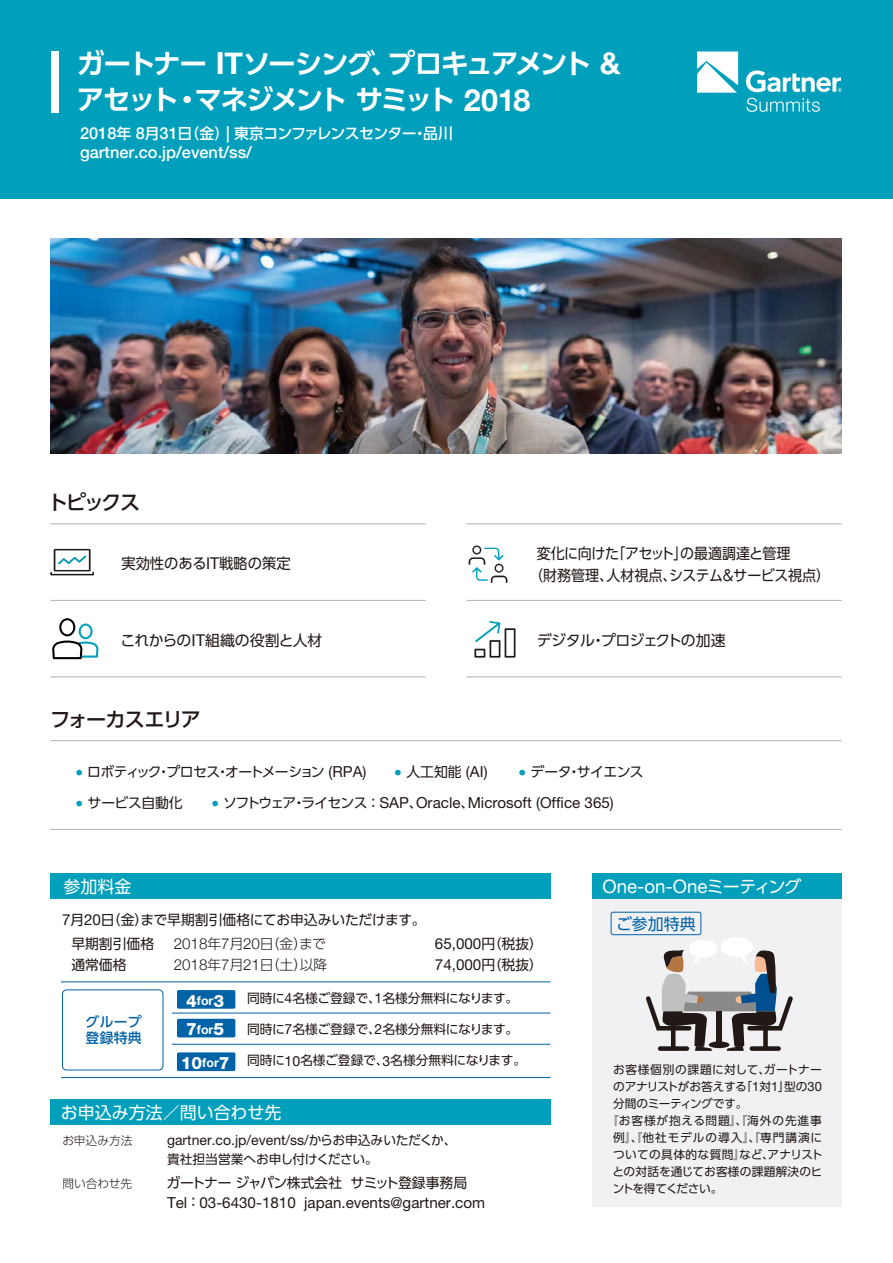
<style>
.page{position:relative;width:893px;height:1263px;background:#fff}
.page>*{position:absolute;margin:0;border:0;box-sizing:border-box;transform-origin:0 0}
.t1{font:700 27.6px/36.2px "UD Shin Go Pr 6 N De";letter-spacing:-.08em;color:#fff}
.t2{font:500 20.25px "UD Shin Go Pr 6 N";letter-spacing:-.095em;color:#221815}
.t3{font:18.75px "Helvetica Neue";color:#fff}
.t4{font:16.95px "UD Shin Go Pr 6 N";color:#fff}
.t5{font:500 16.35px "Helvetica Neue";color:#fff}
.t6{font:15.9px "UD Shin Go Pr 6 N";color:#0062a7}
.t7{font:15.15px "Helvetica Neue";color:#221815}
.t8{font:14.85px/21.3px "UD Shin Go Pr 6 N";letter-spacing:-.015em;color:#221815;scale:.94 1}
.t9{font:500 14.85px "UD Shin Go Pr 6 N";letter-spacing:-.045em;color:#fff}
.t10{font:14.85px "UD Shin Go Pr 6 N";letter-spacing:-.04em;color:#221815}
.t11{font:14.85px "UD Shin Go Pr 6 N";letter-spacing:-.035em;color:#221815}
.t12{font:14.85px "UD Shin Go Pr 6 N";letter-spacing:-.015em;color:#221815;scale:.96 1}
.t13{font:14.1px "Helvetica Neue";color:#221815}
.t14{font:13.8px "UD Shin Go Pr 6 N";letter-spacing:-.025em;color:#221815}
.t15{font:300 13.8px "UD Shin Go Pr 6 N";color:#221815}
.t16{font:13.8px "UD Shin Go Pr 6 N";letter-spacing:-.06em;color:#221815}
.t17{font:500 13.8px/15.9px "UD Shin Go Pr 6 N";letter-spacing:.02em;color:#0062a7}
.t18{font:12.75px "UD Shin Go Pr 6 N";letter-spacing:-.005em;color:#221815}
.t19{font:700 12.45px "Helvetica Neue";color:#fff}
.t20{font:11.7px "UD Shin Go Pr 6 N";letter-spacing:.02em;color:#221815}
.t21{font:11.7px "UD Shin Go Pr 6 N";letter-spacing:-.025em;color:#221815}
.t22{font:11.7px "UD Shin Go Pr 6 N";letter-spacing:.085em;color:#221815}
.t23{font:11.7px "UD Shin Go Pr 6 N";letter-spacing:.075em;color:#221815}
.t24{font:11.7px "UD Shin Go Pr 6 N";letter-spacing:.05em;color:#221815}
.t25{font:300 11.7px "UD Shin Go Pr 6 N";color:#221815}
.t26{font:11.7px "UD Shin Go Pr 6 N";letter-spacing:-.035em;color:#221815}
.t27{font:11.7px "UD Shin Go Pr 6 N";letter-spacing:-.065em;color:#221815}
.s1{font-family:"Helvetica Neue";font-size:30.45px}
.s2{font-family:"Helvetica Neue";font-size:16.35px}
.s3{font-family:"Helvetica Neue";font-size:15.15px}
.s4{font-family:"UD Shin Go Pr 6 N";font-size:13.8px}
.s5{font-weight:800;font-size:17.1px}
.s6{font-family:"Helvetica Neue";font-size:14.1px}
.s7{font-family:"Helvetica Neue";font-weight:800;font-size:17.1px;color:#fff}
.s8{font-family:"UD Shin Go Pr 6 N";font-size:12.75px}
.s9{font-family:"UD Shin Go Pr 6 N";font-size:16.95px}
.s10{font-family:"Helvetica Neue";font-size:12.9px}
</style>
<div class="page">
<div style="left:592px;top:898px;width:249px;height:309px;background:#f1f1f3"></div>
<div style="left:50px;top:873px;width:500px;height:26px;background:#009fbb"></div>
<div style="left:51px;top:1099px;width:499px;height:26px;background:#009fbb"></div>
<div style="left:592px;top:873px;width:249px;height:26px;background:#009fbb"></div>
<div style="left:611px;top:912px;width:90px;height:23px;border:1px solid #0062a7;border-radius:2px"></div>
<svg style="left:646px;top:937px;width:147px;height:114px"></svg>
<div style="left:62px;top:989px;width:101px;height:81px;border:1px solid #0062a7;border-radius:4px"></div>
<hr style="left:172px;top:1013px;width:378px;height:1px;background:#0062a7">
<hr style="left:61px;top:981px;width:489px;height:1px;background:#0062a7">
<div style="left:177px;top:990px;width:58px;height:19px;background:#0062a7;border-radius:2px"></div>
<hr style="left:172px;top:1044px;width:378px;height:1px;background:#0062a7">
<div style="left:177px;top:1052px;width:58px;height:19px;background:#0062a7;border-radius:2px"></div>
<hr style="left:61px;top:1077px;width:489px;height:1px;background:#0062a7">
<div style="left:177px;top:1019px;width:58px;height:18px;background:#0062a7;border-radius:2px"></div>
<div style="left:0;top:0;width:893px;height:198px;background:#009fbb"></div>
<div style="left:51px;top:51px;width:8px;height:61px;background:#fff"></div>
<svg style="left:697px;top:52px;width:41px;height:41px;background:#dff3f6"></svg>
<svg style="left:746px;top:70px;width:96px;height:22px"></svg>
<svg style="left:746px;top:98px;width:74px;height:14px"></svg>
<img style="left:50px;top:239px;width:792px;height:215px">
<hr style="left:50px;top:523px;width:376px;height:1px;background:#b5b6b6">
<hr style="left:50px;top:740px;width:792px;height:1px;background:#b5b6b6">
<hr style="left:50px;top:829px;width:792px;height:1px;background:#b5b6b6">
<hr style="left:466px;top:523px;width:376px;height:1px;background:#b5b6b6">
<hr style="left:50px;top:600px;width:376px;height:1px;background:#b5b6b6">
<hr style="left:466px;top:600px;width:376px;height:1px;background:#b5b6b6">
<hr style="left:50px;top:676px;width:376px;height:1px;background:#b5b6b6">
<hr style="left:466px;top:676px;width:376px;height:1px;background:#b5b6b6">
<svg style="left:50px;top:549px;width:44px;height:26px"></svg>
<svg style="left:469px;top:545px;width:38px;height:38px"></svg>
<svg style="left:474px;top:621px;width:41px;height:37px"></svg>
<svg style="left:52px;top:618px;width:47px;height:41px"></svg>
<h1 class="t1" style="left:77px;top:44px;width:545px">ガートナー <span class="s1">IT</span>ソーシング、プロキュアメント <span class="s1">&amp;</span>アセット・マネジメントサミット <span class="s1">2018</span></h1>
<p class="t9" style="left:80px;top:121px;width:374px"><span class="s2">2018</span>年 <span class="s2">8</span>月<span class="s2">31</span>日（金）<span class="s2">|</span> 東京コンファレンスセンター・品川</p>
<p class="t5" style="left:80px;top:139px;width:173px">gartner.co.jp/event/ss/</p>
<h2 class="t2" style="left:48px;top:486px;width:94px">トピックス</h2>
<p class="t12" style="left:121px;top:551px;width:178px">実効性のある<span class="s2">IT</span>戦略の策定</p>
<p class="t8" style="left:529px;top:543px;width:321px;text-indent:7px">変化に向けた「アセット」の最適調達と管理<br>（財務管理、人材視点、システム＆サービス視点）</p>
<p class="t10" style="left:121px;top:628px;width:203px">これからの<span class="s2">IT</span>組織の役割と人材</p>
<p class="t11" style="left:537px;top:628px;width:190px">デジタル・プロジェクトの加速</p>
<h2 class="t2" style="left:50px;top:703px;width:152px">フォーカスエリア</h2>
<p class="t16" style="left:76px;top:761px;width:292px"><sup>●</sup> ロボティック・プロセス・オートメーション <span class="s3">(RPA)</span></p>
<p class="t14" style="left:395px;top:761px;width:250px"><sup>●</sup> 人工知能 <span class="s3">(AI)</span>　　 <sup>●</sup> データ・サイエンス</p>
<p class="t7" style="left:76px;top:794px;width:539px"><sup>●</sup> <span class="s4">サービス自動化　　</span> <sup>●</sup> <span class="s4">ソフトウェア・ライセンス：</span>SAP<span class="s4">、</span>Oracle<span class="s4">、</span>Microsoft (Office 365)</p>
<p class="t4" style="left:63px;top:872px;width:70px">参加料金</p>
<p class="t14" style="left:62px;top:909px;width:365px"><span class="s3">7</span>月<span class="s3">20</span>日（金）まで早期割引価格にてお申込みいただけます。</p>
<p class="t14" style="left:71px;top:932px;width:84px">早期割引価格</p>
<p class="t15" style="left:174px;top:932px;width:154px"><span class="s3">2018</span>年<span class="s3">7</span>月<span class="s3">20</span>日（金）まで</p>
<p class="t7" style="left:435px;top:934px;width:110px">65,000<span class="s4">円（税抜）</span></p>
<p class="t14" style="left:71px;top:953px;width:57px">通常価格</p>
<p class="t15" style="left:174px;top:953px;width:155px"><span class="s3">2018</span>年<span class="s3">7</span>月<span class="s3">21</span>日（土）以降</p>
<p class="t7" style="left:435px;top:956px;width:110px">74,000<span class="s4">円（税抜）</span></p>
<p class="t17" style="left:86px;top:1013px;width:58px">グループ登録特典</p>
<p class="t19" style="left:186px;top:991px;width:40px"><span class="s5">4</span>for<span class="s5">3</span></p>
<p class="t18" style="left:247px;top:988px;width:273px">同時に<span class="s6">4</span>名様ご登録で、<span class="s6">1</span>名様分無料になります。</p>
<p class="t19" style="left:186px;top:1019px;width:40px"><span class="s5">7</span>for<span class="s5">5</span></p>
<p class="t18" style="left:247px;top:1018px;width:273px">同時に<span class="s6">7</span>名様ご登録で、<span class="s6">2</span>名様分無料になります。</p>
<p class="t18" style="left:181px;top:1050px;width:347px"><span class="s7">10</span><sub>for</sub><span class="s7">7</span> 同時に<span class="s6">10</span>名様ご登録で、<span class="s6">3</span>名様分無料になります。</p>
<p class="t4" style="left:61px;top:1099px;width:222px">お申込み方法／問い合わせ先</p>
<p class="t25" style="left:62px;top:1131px;width:72px">お申込み方法</p>
<p class="t13" style="left:167px;top:1131px;width:291px">gartner.co.jp/event/ss/<span class="s8">からお申込みいただくか、</span></p>
<p class="t18" style="left:167px;top:1149px;width:212px">貴社担当営業へお申し付けください。</p>
<p class="t25" style="left:62px;top:1174px;width:71px">問い合わせ先</p>
<p class="t14" style="left:167px;top:1172px;width:302px">ガートナージャパン株式会社 サミット登録事務局</p>
<p class="t7" style="left:167px;top:1193px;width:320px">Tel <span class="s4">：</span>03-6430-1810 japan.events@gartner.com</p>
<p class="t3" style="left:602px;top:875px;width:201px">One-on-One<span class="s9">ミーティング</span></p>
<p class="t6" style="left:616px;top:911px;width:81px">ご参加特典</p>
<p class="t24" style="left:613px;top:1060px;width:210px">お客様個別の課題に対して、ガートナー</p>
<p class="t21" style="left:613px;top:1077px;width:210px">のアナリストがお答えする「<span class="s10">1</span>対<span class="s10">1</span>」型の<span class="s10">30</span></p>
<p class="t26" style="left:613px;top:1094px;width:136px">分間のミーティングです。</p>
<p class="t23" style="left:607px;top:1111px;width:216px">『お客様が抱える問題』、『海外の先進事</p>
<p class="t22" style="left:613px;top:1128px;width:211px">例』、『他社モデルの導入』、『専門講演に</p>
<p class="t20" style="left:613px;top:1145px;width:211px">ついての具体的な質問』など、アナリスト</p>
<p class="t20" style="left:612px;top:1162px;width:212px">との対話を通じてお客様の課題解決のヒ</p>
<p class="t27" style="left:613px;top:1179px;width:111px">ントを得てください。</p>
</div>
